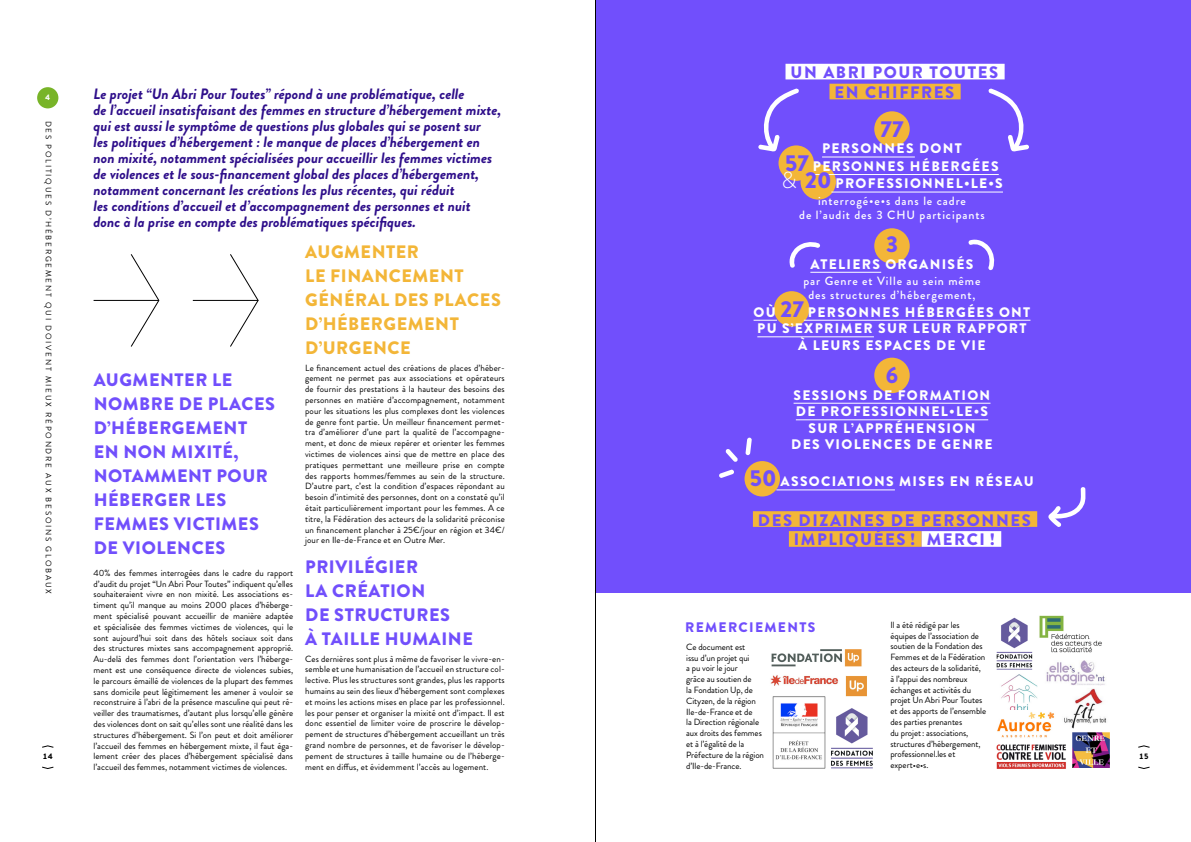
<style>
.page{position:relative;width:1191px;height:842px;background:#fff}
.page>*{position:absolute;margin:0;border:0;box-sizing:border-box;transform-origin:0 0}
.t1{font:900 23.1px "Brandon Grotesque";color:#714ffc}
.titre__h1{font:900 18px/24px "Brandon Grotesque";letter-spacing:.03em;color:#714ffc}
.texte_courant{font:900 18px/24px "Brandon Grotesque";letter-spacing:.03em;color:#f3b638}
.texte_courant-2{font:900 18px/24px "Brandon Grotesque";letter-spacing:.03em;color:#714ffc}
.t2{font:900 16.6px/19.9px "Brandon Grotesque";letter-spacing:.095em;color:#714ffc;text-align:center}
.chapeau{font:italic 700 15px/16px "Brandon Grotesque";color:#2e0e8a}
.t3{font:900 13.8px/16.6px "Brandon Grotesque";letter-spacing:.095em;color:#fff;text-align:center}
.t4{font:900 13.8px "Brandon Grotesque";letter-spacing:.095em;color:#714ffc}
.t5{font:500 12px/13.8px "Brandon Grotesque";letter-spacing:.075em;color:#fff;text-align:center}
.texte_courant-3{font:9px/10.8px "Brandon Grotesque";letter-spacing:-.01em;color:#000;text-align:justify}
.t6{font:8px "Brandon Grotesque";letter-spacing:.22em;color:#000}
.t7{font:900 8px "Brandon Grotesque";color:#000}
.t8{font:900 8px "Brandon Grotesque";color:#fff}
.s1{font-size:23.1px;color:#714ffc}
.s2{font-weight:300;font-size:23.1px}
</style>
<div class="page">
<svg style="left:1138px;top:767px;width:11px;height:2px"></svg>
<div style="left:37px;top:87px;width:21px;height:21px;background:#78b428;border-radius:50%"></div>
<svg style="left:42px;top:746px;width:12px;height:1px"></svg>
<svg style="left:42px;top:767px;width:12px;height:2px"></svg>
<div style="left:595px;top:0;width:596px;height:592px;background:#714ffc"></div>
<svg style="left:789px;top:242px;width:31px;height:26px"></svg>
<svg style="left:968px;top:239px;width:27px;height:31px"></svg>
<svg style="left:988px;top:88px;width:41px;height:64px"></svg>
<svg style="left:758px;top:88px;width:41px;height:64px"></svg>
<svg style="left:745px;top:438px;width:7px;height:17px"></svg>
<svg style="left:725px;top:449px;width:13px;height:13px"></svg>
<svg style="left:719px;top:469px;width:15px;height:9px"></svg>
<svg style="left:1048px;top:487px;width:37px;height:40px"></svg>
<svg style="left:131px;top:254px;width:28px;height:93px"></svg>
<hr style="left:94px;top:300px;width:65px;height:1px;background:#000">
<svg style="left:230px;top:254px;width:28px;height:93px"></svg>
<hr style="left:193px;top:300px;width:65px;height:1px;background:#000">
<div style="left:874px;top:111px;width:35px;height:36px;background:#f3b638;border-radius:50%"></div>
<div style="left:874px;top:228px;width:35px;height:36px;background:#f3b638;border-radius:50%"></div>
<div style="left:874px;top:358px;width:35px;height:35px;background:#f3b638;border-radius:50%"></div>
<div style="left:778px;top:145px;width:36px;height:36px;background:#f3b638;border-radius:50%"></div>
<div style="left:774px;top:291px;width:35px;height:36px;background:#f3b638;border-radius:50%"></div>
<div style="left:744px;top:461px;width:36px;height:35px;background:#f3b638;border-radius:50%"></div>
<div style="left:800px;top:164px;width:36px;height:36px;background:#f3b638;border-radius:50%"></div>
<div style="left:785px;top:64px;width:219px;height:15px;background:#fff"></div>
<div style="left:829px;top:84px;width:131px;height:15px;background:#f3b638"></div>
<hr style="left:822px;top:157px;width:93px;height:1px;background:#fff">
<hr style="left:813px;top:174px;width:185px;height:1px;background:#fff">
<hr style="left:831px;top:192px;width:172px;height:1px;background:#fff">
<hr style="left:810px;top:272px;width:71px;height:1px;background:#fff">
<svg style="left:753px;top:320px;width:24px;height:1px"></svg>
<hr style="left:803px;top:320px;width:227px;height:1px;background:#fff">
<hr style="left:757px;top:336px;width:117px;height:1px;background:#fff">
<hr style="left:793px;top:403px;width:197px;height:1px;background:#fff">
<hr style="left:796px;top:419px;width:192px;height:1px;background:#fff">
<hr style="left:776px;top:489px;width:119px;height:1px;background:#fff">
<div style="left:753px;top:511px;width:284px;height:16px;background:#f3b638"></div>
<div style="left:789px;top:531px;width:132px;height:16px;background:#f3b638"></div>
<div style="left:921px;top:531px;width:80px;height:16px;background:#fff"></div>
<img style="left:771px;top:649px;width:91px;height:18px">
<img style="left:845px;top:676px;width:22px;height:21px">
<img style="left:770px;top:675px;width:69px;height:11px">
<img style="left:772px;top:696px;width:54px;height:73px">
<img style="left:831px;top:708px;width:42px;height:61px">
<img style="left:996px;top:617px;width:37px;height:53px">
<img style="left:996px;top:744px;width:71px;height:25px">
<img style="left:1064px;top:688px;width:46px;height:45px">
<img style="left:1001px;top:674px;width:37px;height:36px">
<img style="left:1046px;top:660px;width:59px;height:26px">
<img style="left:1072px;top:733px;width:37px;height:35px">
<img style="left:1039px;top:615px;width:63px;height:38px">
<img style="left:997px;top:712px;width:57px;height:26px">
<hr style="left:595px;top:0;width:1px;height:842px;background:#000">
<p class="t8" style="left:46px;top:92px;width:6px">4</p>
<p class="t6" style="left:54px;top:121px;width:475px;rotate:90deg">DES POLITIQUES D’HÉBERGEMENT QUI DOIVENT MIEUX RÉPONDRE AUX BESOINS GLOBAUX</p>
<p class="t7" style="left:43px;top:751px;width:11px">14</p>
<p class="chapeau" style="left:94px;top:86px;width:409px">Le projet “Un Abri Pour Toutes” répond à une problématique, celle<br>de l’accueil insatisfaisant des femmes en structure d’hébergement mixte, qui est aussi le symptôme de questions plus globales qui se posent sur<br>les politiques d’hébergement : le manque de places d’hébergement en non mixité, notamment spécialisées pour accueillir les femmes victimes de violences et le sous-financement global des places d’hébergement, notamment concernant les créations les plus récentes, qui réduit<br>les conditions d’accueil et d’accompagnement des personnes et nuit<br>donc à la prise en compte des problématiques spécifiques.</p>
<p class="titre__h1" style="left:94px;top:368px;width:183px">AUGMENTER LE<br>NOMBRE DE PLACES<br>D’HÉBERGEMENT<br>EN NON MIXITÉ,<br>NOTAMMENT POUR<br>HÉBERGER LES<br>FEMMES VICTIMES<br>DE VIOLENCES</p>
<p class="texte_courant-3" style="left:94px;top:567px;width:201px">40% des femmes interrogées dans le cadre du rapport d’audit du projet “Un Abri Pour Toutes” indiquent qu’elles souhaiteraient vivre en non mixité. Les associations es&shy;timent qu’il manque au moins 2000 places d’héberge&shy;ment spécialisé pouvant accueillir de manière adaptée et spécialisée des femmes victimes de violences, qui le sont aujourd’hui soit dans des hôtels sociaux soit dans des structures mixtes sans accompagnement approprié.<br>Au-delà des femmes dont l’orientation vers l’héberge&shy;ment est une conséquence directe de violences subies, le parcours émaillé de violences de la plupart des femmes sans domicile peut légitimement les amener à vouloir se reconstruire à l’abri de la présence masculine qui peut ré&shy;veiller des traumatismes, d’autant plus lorsqu’elle génère des violences dont on sait qu’elles sont une réalité dans les structures d’hébergement. Si l’on peut et doit améliorer l’accueil des femmes en hébergement mixte, il faut éga&shy;lement créer des places d’hébergement spécialisé dans l’accueil des femmes, notamment victimes de violences.</p>
<p class="texte_courant" style="left:305px;top:240px;width:197px">AUGMENTER<br>LE FINANCEMENT<br>GÉNÉRAL DES PLACES<br>D’HÉBERGEMENT<br>D’URGENCE</p>
<p class="texte_courant-3" style="left:305px;top:362px;width:201px">Le financement actuel des créations de places d’héber&shy;gement ne permet pas aux associations et opérateurs de fournir des prestations à la hauteur des besoins des personnes en matière d’accompagnement, notamment pour les situations les plus complexes dont les violences de genre font partie. Un meilleur financement permet&shy;tra d’améliorer d’une part la qualité de l’accompagne&shy;ment, et donc de mieux repérer et orienter les femmes victimes de violences ainsi que de mettre en place des pratiques permettant une meilleure prise en compte des rapports hommes/femmes au sein de la structure.<br>D’autre part, c’est la condition d’espaces répondant au besoin d’intimité des personnes, dont on a constaté qu’il était particulièrement important pour les femmes. A ce titre, la Fédération des acteurs de la solidarité préconise un financement plancher à 25€/jour en région et 34€/ jour en Ile-de-France et en Outre Mer.</p>
<p class="texte_courant-2" style="left:305px;top:555px;width:169px">PRIVILÉGIER<br>LA CRÉATION<br>DE STRUCTURES<br>À TAILLE HUMAINE</p>
<p class="texte_courant-3" style="left:305px;top:653px;width:201px">Ces dernières sont plus à même de favoriser le vivre-en&shy;semble et une humanisation de l’accueil en structure col&shy;lective. Plus les structures sont grandes, plus les rapports humains au sein des lieux d’hébergement sont complexes et moins les actions mises en place par les professionnel. les pour penser et organiser la mixité ont d’impact. Il est donc essentiel de limiter voire de proscrire le dévelop&shy;pement de structures d’hébergement accueillant un très grand nombre de personnes, et de favoriser le dévelop&shy;pement de structures à taille humaine ou de l’héberge&shy;ment en diffus, et évidemment l’accès au logement.</p>
<p class="t2" style="left:790px;top:63px;width:209px">UN ABRI POUR TOUTES<br>EN CHIFFRES</p>
<p class="t1" style="left:880px;top:112px;width:24px">77</p>
<p class="t3" style="left:822px;top:140px;width:141px">PERSONNES DONT</p>
<p class="t3" style="left:781px;top:157px;width:223px;line-height:17.5px"><span class="s1">57</span> PERSONNES HÉBERGÉES <span class="s2">&amp;</span> <span class="s1">20</span> PROFESSIONNEL•LE•S</p>
<p class="t5" style="left:799px;top:194px;width:187px">interrogé•e•s dans le cadre<br>de l’audit des 3 CHU participants</p>
<p class="t1" style="left:886px;top:228px;width:13px">3</p>
<p class="t3" style="left:810px;top:256px;width:165px">ATELIERS ORGANISÉS</p>
<p class="t5" style="left:803px;top:274px;width:178px">par Genre et Ville au sein même des structures d’hébergement,</p>
<p class="t3" style="left:753px;top:304px;width:278px">OÙ <span class="s1">27</span> PERSONNES HÉBERGÉES ONT<br>PU S’EXPRIMER SUR LEUR RAPPORT<br>À LEURS ESPACES DE VIE</p>
<p class="t1" style="left:885px;top:359px;width:14px">6</p>
<p class="t3" style="left:791px;top:387px;width:203px">SESSIONS DE FORMATION<br>DE PROFESSIONNEL•LE•S<br>SUR L’APPRÉHENSION<br>DES VIOLENCES DE GENRE</p>
<p class="t3" style="left:750px;top:473px;width:285px"><span class="s1">50</span> ASSOCIATIONS MISES EN RÉSEAU</p>
<p class="t2" style="left:758px;top:510px;width:274px">DES DIZAINES DE PERSONNES<br>IMPLIQUÉES ! MERCI !</p>
<p class="t4" style="left:685px;top:618px;width:132px">REMERCIEMENTS</p>
<p class="texte_courant-3" style="left:686px;top:641px;width:79px;text-align:left">Ce document est<br>issu d’un projet qui<br>a pu voir le jour<br>grâce au soutien de<br>la Fondation Up, de<br>Cityzen, de la région<br>Ile-de-France et de<br>la Direction régionale aux droits des femmes et à l’égalité de la<br>Préfecture de la région d’Ile-de-France.</p>
<p class="texte_courant-3" style="left:890px;top:619px;width:97px;text-align:left">Il a été rédigé par les équipes de l’association de soutien de la Fondation des<br>Femmes et de la Fédération des acteurs de la solidarité, à l’appui des nombreux échanges et activités du projet Un Abri Pour Toutes et des apports de l’ensemble des parties prenantes<br>du projet: associations, structures d’hébergement, professionnel.les et expert•e•s.</p>
<p class="t7" style="left:1139px;top:751px;width:11px">15</p>
</div>
